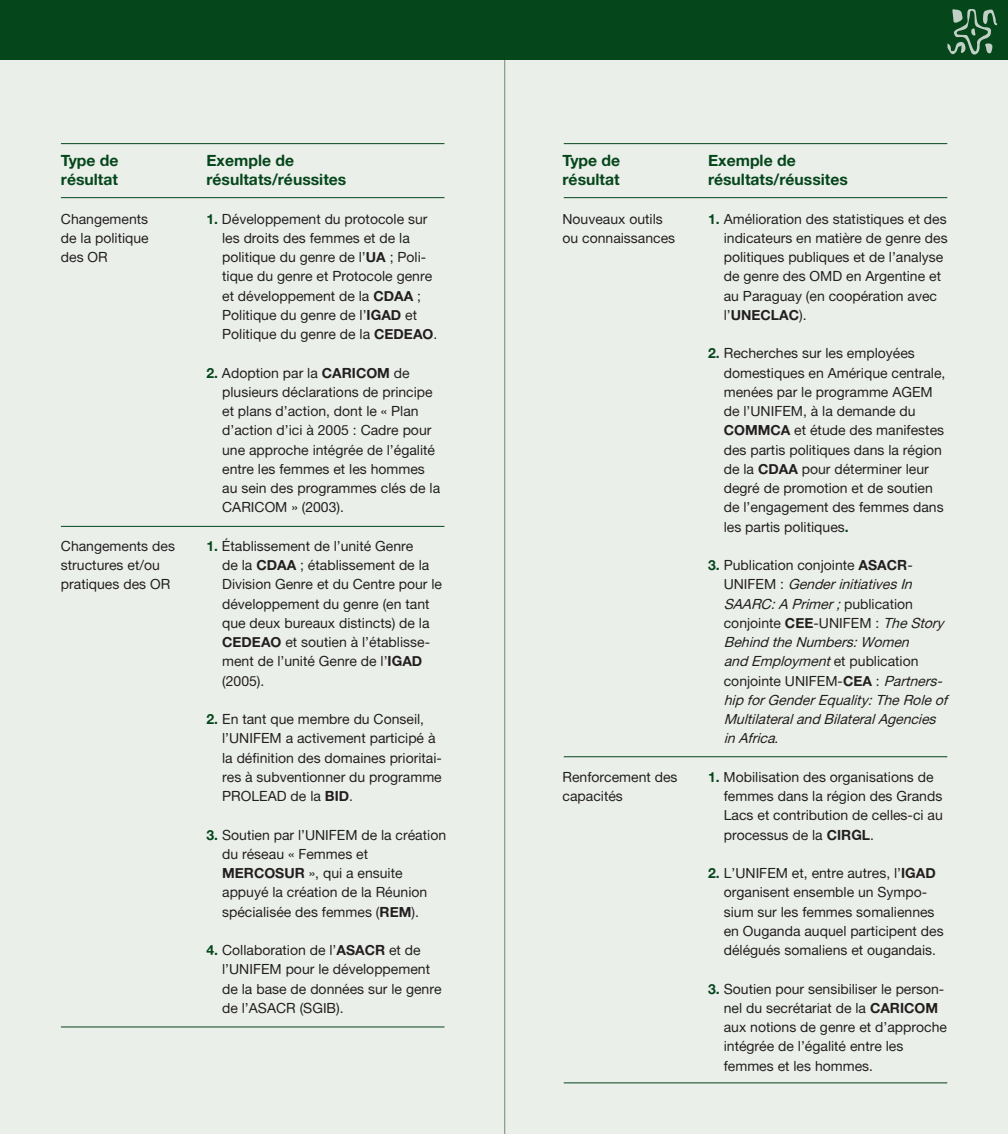
<style>
.page{position:relative;width:1008px;height:1134px;background:#eaefea}
.page>*{position:absolute;margin:0;border:0;box-sizing:border-box;transform-origin:0 0}
.texto_tab{font:15.75px "Alte Haas Grotesk Bold";color:#05461b}
.texto_tab-2{font:14px/19.2px "Alte Haas Grotesk";color:#231f20}
.texto_tab-3{font:italic 14px/19.2px "Alte Haas Grotesk";color:#231f20}
.TEXTO_GENERAL{font:14px/19.2px "Alte Haas Grotesk";color:#231f20}
.s1{font-family:"Alte Haas Grotesk Bold";color:#05461b}
.s2{font-family:"Alte Haas Grotesk Bold"}
.s3{font-family:"Alte Haas Grotesk Bold";font-style:normal;color:#05461b}
.s4{font-style:normal}
.s5{font-family:"Alte Haas Grotesk Bold";font-style:normal}
</style>
<div class="page">
<hr style="left:61px;top:197px;width:383px;height:1px;background:#05461b">
<hr style="left:61px;top:143px;width:383px;height:1px;background:#05461b">
<hr style="left:61px;top:526px;width:383px;height:1px;background:#05461b">
<hr style="left:61px;top:1027px;width:383px;height:1px;background:#05461b">
<hr style="left:564px;top:197px;width:383px;height:1px;background:#05461b">
<hr style="left:564px;top:143px;width:383px;height:1px;background:#05461b">
<hr style="left:564px;top:756px;width:383px;height:1px;background:#05461b">
<hr style="left:564px;top:1083px;width:383px;height:1px;background:#05461b">
<hr style="left:504px;top:51px;width:1px;height:1083px;background:#718a6e">
<div style="left:0;top:0;width:1008px;height:60px;background:#05461b"></div>
<svg style="left:947px;top:9px;width:50px;height:46px"></svg>
<p class="texto_tab" style="left:61px;top:151px;width:59px">Type de</p>
<p class="texto_tab" style="left:61px;top:170px;width:59px">résultat</p>
<p class="TEXTO_GENERAL" style="left:61px;top:209px;width:89px">Changements</p>
<p class="TEXTO_GENERAL" style="left:61px;top:228px;width:89px">de la politique</p>
<p class="TEXTO_GENERAL" style="left:61px;top:247px;width:48px">des OR</p>
<p class="TEXTO_GENERAL" style="left:61px;top:536px;width:116px">Changements des structures et/ou pratiques des OR</p>
<p class="texto_tab" style="left:206px;top:151px;width:89px">Exemple de</p>
<p class="texto_tab" style="left:206px;top:170px;width:141px">résultats/réussites</p>
<p class="texto_tab-2" style="left:222px;top:209px;width:217px;text-indent:-16px"><span class="s1">1.</span> Développement du protocole sur les droits des femmes et de la politique du genre de l’<span class="s2">UA</span> ; Poli&shy;tique du genre et Protocole genre et développement de la <span class="s2">CDAA</span> ;<br>Politique du genre de l’<span class="s2">IGAD</span> et<br>Politique du genre de la <span class="s2">CEDEAO</span>.</p>
<p class="texto_tab-2" style="left:222px;top:363px;width:220px;text-indent:-16px"><span class="s1">2.</span> Adoption par la <span class="s2">CARICOM</span> de plusieurs déclarations de principe et plans d’action, dont le « Plan d’action d’ici à 2005 : Cadre pour une approche intégrée de l’égalité entre les femmes et les hommes au sein des programmes clés de la<br>CARICOM » (2003).</p>
<p class="texto_tab-2" style="left:222px;top:536px;width:221px;text-indent:-16px"><span class="s1">1.</span> Établissement de l’unité Genre<br>de la <span class="s2">CDAA</span> ; établissement de la<br>Division Genre et du Centre pour le développement du genre (en tant que deux bureaux distincts) de la<br><span class="s2">CEDEAO</span> et soutien à l’établisse&shy;ment de l’unité Genre de l’<span class="s2">IGAD </span>(2005).</p>
<p class="texto_tab-2" style="left:222px;top:709px;width:221px;text-indent:-16px"><span class="s1">2.</span> En tant que membre du Conseil, l’UNIFEM a activement participé à la définition des domaines prioritai&shy;res à subventionner du programme<br>PROLEAD de la <span class="s2">BID</span>.</p>
<p class="texto_tab-2" style="left:222px;top:825px;width:225px;text-indent:-16px"><span class="s1">3.</span> Soutien par l’UNIFEM de la création du réseau « Femmes et</p>
<p class="texto_tab-2" style="left:222px;top:863px;width:207px"><span class="s2">MERCOSUR</span> », qui a ensuite appuyé la création de la Réunion spécialisée des femmes (<span class="s2">REM</span>).</p>
<p class="texto_tab-2" style="left:222px;top:940px;width:221px;text-indent:-16px"><span class="s1">4.</span> Collaboration de l’<span class="s2">ASACR</span> et de l’UNIFEM pour le développement de la base de données sur le genre de l’ASACR (SGIB).</p>
<p class="texto_tab" style="left:563px;top:151px;width:59px">Type de</p>
<p class="texto_tab" style="left:563px;top:170px;width:59px">résultat</p>
<p class="TEXTO_GENERAL" style="left:563px;top:209px;width:102px">Nouveaux outils</p>
<p class="TEXTO_GENERAL" style="left:563px;top:228px;width:114px">ou connaissances</p>
<p class="TEXTO_GENERAL" style="left:563px;top:767px;width:117px">Renforcement des capacités</p>
<p class="texto_tab" style="left:708px;top:151px;width:89px">Exemple de</p>
<p class="texto_tab" style="left:708px;top:170px;width:141px">résultats/réussites</p>
<p class="texto_tab-2" style="left:724px;top:209px;width:225px;text-indent:-16px"><span class="s1">1.</span> Amélioration des statistiques et des indicateurs en matière de genre des politiques publiques et de l’analyse de genre des OMD en Argentine et au Paraguay (en coopération avec l’<span class="s2">UNECLAC</span>).</p>
<p class="texto_tab-2" style="left:724px;top:344px;width:223px;text-indent:-16px"><span class="s1">2.</span> Recherches sur les employées domestiques en Amérique centrale, menées par le programme AGEM de l’UNIFEM, à la demande du<br><span class="s2">COMMCA</span> et étude des manifestes des partis politiques dans la région de la <span class="s2">CDAA</span> pour déterminer leur degré de promotion et de soutien de l’engagement des femmes dans les partis politiques<span class="s1">.</span></p>
<p class="texto_tab-3" style="left:724px;top:555px;width:229px;text-indent:-16px"><span class="s3">3.</span> <span class="s4">Publication conjointe</span> <span class="s5">ASACR</span><span class="s4">-<br>U N I F E M :</span> GenderinitiativesIn<br>SAARC:A Primer;<span class="s4">publication conjointe</span> <span class="s5">CEE</span><span class="s4">-UNIFEM :</span> TheStory<br>Behind theNumbers:Women<br>and Employment<span class="s4">e t p u b l i c at i o n conjointe UNIFEM-</span><span class="s5">CEA</span> <span class="s4">:</span> Partners&shy;hip forGenderEquality:TheRoleof<br>Multilateraland BilateralAgencies inAfrica<span class="s4">.</span></p>
<p class="texto_tab-2" style="left:724px;top:767px;width:221px;text-indent:-16px"><span class="s1">1.</span> Mobilisation des organisations de femmes dans la région des Grands<br>Lacs et contribution de celles-ci au processus de la <span class="s2">CIRGL</span>.</p>
<p class="texto_tab-2" style="left:724px;top:863px;width:221px;text-indent:-16px"><span class="s1">2.</span> L’UNIFEM et, entre autres, l’<span class="s2">IGAD </span>organisent ensemble un Sympo&shy;sium sur les femmes somaliennes en Ouganda auquel participent des délégués somaliens et ougandais.</p>
<p class="texto_tab-2" style="left:724px;top:979px;width:225px;text-indent:-16px"><span class="s1">3.</span> Soutien pour sensibiliser le person&shy;nel du secrétariat de la <span class="s2">CARICOM </span>aux notions de genre et d’approche intégrée de l’égalité entre les femmes et les hommes.</p>
</div>
